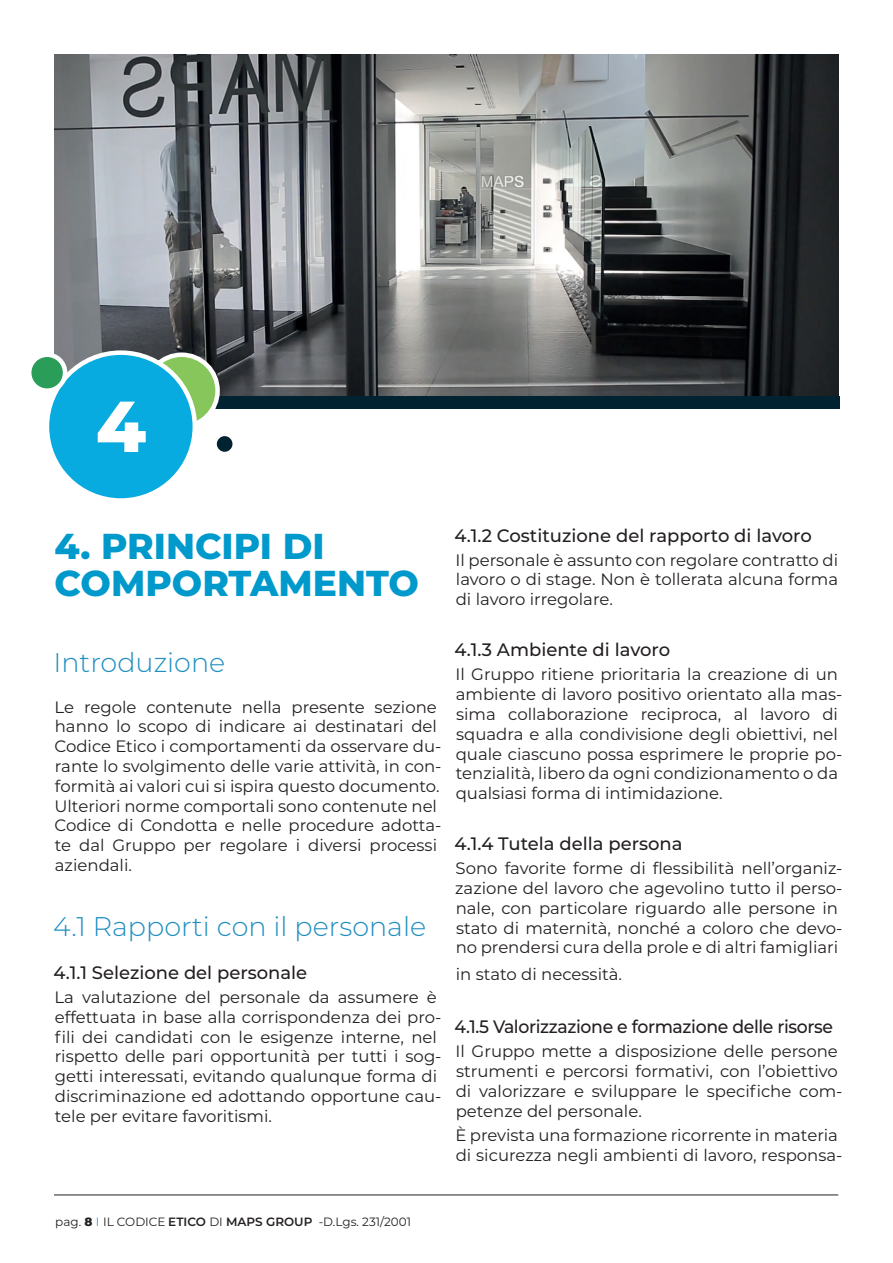
<style>
.page{position:relative;width:893px;height:1263px;background:#fff}
.page>*{position:absolute;margin:0;border:0;box-sizing:border-box;transform-origin:0 0}
.t1{font:800 72px "Montserrat";color:#fff}
.t2{font:800 36px/37.5px "Montserrat";color:#0099cb}
.t3{font:300 27px "Montserrat";color:#208ec1}
.t4{font:500 18px "Montserrat";color:#231f20}
.t5{font:500 18px "Montserrat";letter-spacing:-.02em;color:#231f20;scale:.96 1}
.paragrafo_sotto{font:16.5px/19.8px "Montserrat";color:#231f20}
.t6{font:12px "Montserrat";color:#231f20}
.s1{font-weight:800}
.s2{color:#00a6e0}
.s3{font-weight:600}
</style>
<div class="page">
<hr style="left:54px;top:1195px;width:784px;height:1px;background:#231f20">
<img style="left:54px;top:54px;width:785px;height:342px">
<div style="left:55px;top:396px;width:785px;height:13px;background:#002231"></div>
<svg style="left:146px;top:355px;width:72px;height:72px;background:#99cf74"></svg>
<div style="left:143px;top:352px;width:77px;height:77px;border:4px solid #fff;border-radius:50%"></div>
<div style="left:47px;top:353px;width:148px;height:147px;background:#07abdf;border-radius:50%"></div>
<div style="left:45px;top:350px;width:152px;height:153px;border:4px solid #fff;border-radius:50%"></div>
<svg style="left:29px;top:355px;width:36px;height:36px"></svg>
<div style="left:27px;top:352px;width:40px;height:41px;border:4px solid #fff;border-radius:50%"></div>
<svg style="left:215px;top:434px;width:20px;height:20px"></svg>
<div style="left:212px;top:432px;width:25px;height:24px;border:4px solid #fff;border-radius:50%"></div>
<p class="t1" style="left:96px;top:374px;width:52px">4</p>
<p class="t2" style="left:54px;top:525px;width:366px">4. PRINCIPI DI<br>COMPORTAMENTO</p>
<p class="t3" style="left:53px;top:644px;width:173px">Introduzione</p>
<p class="paragrafo_sotto" style="left:54px;top:696px;width:389px">Le regole contenute nella presente sezione hanno lo scopo di indicare ai destinatari del Codice Etico i comportamenti da osservare du&shy;rante lo svolgimento delle varie attività, in con&shy;formità ai valori cui si ispira questo documento.<br>Ulteriori norme comportali sono contenute nel Codice di Condotta e nelle procedure adotta&shy;te dal Gruppo per regolare i diversi processi aziendali.</p>
<p class="t3" style="left:53px;top:908px;width:374px">4.1 Rapporti con il personale</p>
<p class="t4" style="left:54px;top:960px;width:255px">4.1.1 Selezione del personale</p>
<p class="paragrafo_sotto" style="left:55px;top:987px;width:389px">La valutazione del personale da assumere è effettuata in base alla corrispondenza dei pro&shy;fili dei candidati con le esigenze interne, nel rispetto delle pari opportunità per tutti i sog&shy;getti interessati, evitando qualunque forma di discriminazione ed adottando opportune cau&shy;tele per evitare favoritismi.</p>
<p class="t4" style="left:454px;top:523px;width:359px">4.1.2 Costituzione del rapporto di lavoro</p>
<p class="paragrafo_sotto" style="left:455px;top:549px;width:384px;text-align:justify">Il personale è assunto con regolare contratto di lavoro o di stage. Non è tollerata alcuna forma di lavoro irregolare.</p>
<p class="t4" style="left:454px;top:637px;width:217px">4.1.3 Ambiente di lavoro</p>
<p class="paragrafo_sotto" style="left:455px;top:664px;width:389px">Il Gruppo ritiene prioritaria la creazione di un ambiente di lavoro positivo orientato alla mas&shy;sima collaborazione reciproca, al lavoro di squadra e alla condivisione degli obiettivi, nel quale ciascuno possa esprimere le proprie po&shy;tenzialità, libero da ogni condizionamento o da qualsiasi forma di intimidazione.</p>
<p class="t4" style="left:454px;top:831px;width:230px">4.1.4 Tutela della persona</p>
<p class="paragrafo_sotto" style="left:455px;top:858px;width:389px">Sono favorite forme di flessibilità nell’organiz&shy;zazione del lavoro che agevolino tutto il perso&shy;nale, con particolare riguardo alle persone in stato di maternità, nonché a coloro che devo&shy;no prendersi cura della prole e di altri famigliari</p>
<p class="paragrafo_sotto" style="left:456px;top:964px;width:168px">in stato di necessità.</p>
<p class="t5" style="left:455px;top:1014px;width:396px">4.1.5 Valorizzazione e formazione delle risorse</p>
<p class="paragrafo_sotto" style="left:455px;top:1041px;width:389px">Il Gruppo mette a disposizione delle persone strumenti e percorsi formativi, con l’obiettivo di valorizzare e sviluppare le specifiche com&shy;petenze del personale.</p>
<p class="paragrafo_sotto" style="left:455px;top:1124px;width:389px">È prevista una formazione ricorrente in materia di sicurezza negli ambienti di lavoro, responsa-</p>
<p class="t6" style="left:55px;top:1214px;width:357px">pag. <span class="s1">8</span> <span class="s2">I</span> IL CODICE <span class="s3">ETICO</span> DI <span class="s3">MAPS GROUP</span> -D.Lgs. 231/2001</p>
</div>
